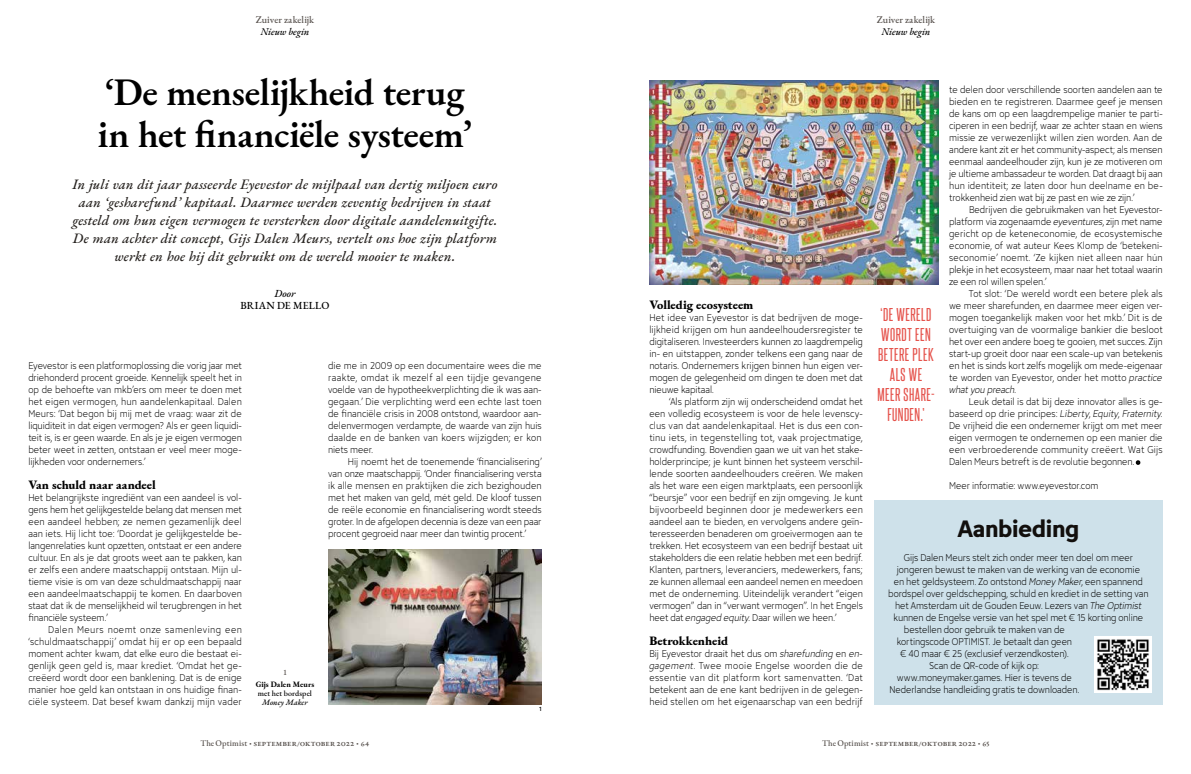
<style>
.page{position:relative;width:1191px;height:774px;background:#fff}
.page>*{position:absolute;margin:0;border:0;box-sizing:border-box;transform-origin:0 0}
.t1{font:600 38px/42px "EB Garamond";letter-spacing:-.015em;color:#000}
.t2{font:700 24px "Avancement 2020";letter-spacing:-.03em;color:#120f0d}
.t3{font:16px/20px "Steelfish Rg";letter-spacing:.03em;color:#e5534c;text-align:center}
.t4{font:italic 500 14px/18px "EB Garamond";letter-spacing:.01em;color:#26221f;text-align:center}
.t5{font:800 12.5px "EB Garamond";letter-spacing:-.005em;color:#000}
.t6{font:500 10.5px "EB Garamond";letter-spacing:.015em;color:#000}
.t7{font:italic 500 10.5px "EB Garamond";color:#000}
.t8{font:300 10px/12px "Avancement 2020";color:#000;text-align:justify}
.t9{font:500 10px "EB Garamond";color:#57514d}
.t10{font:italic 500 10px "EB Garamond";letter-spacing:-.005em;color:#000}
.t11{font:500 9px "EB Garamond";letter-spacing:.005em;color:#57514d}
.t12{font:700 8px "EB Garamond";letter-spacing:.01em;color:#000}
.t13{font:500 8px "EB Garamond";letter-spacing:.01em;color:#000}
.t14{font:italic 500 8px "EB Garamond";color:#000}
.t15{font:500 8px "EB Garamond";color:#57514d}
.t16{font:500 6px "Avancement 2020";color:#000}
.s1{font-style:italic}
.s2{font-size:8.5px}
.s3{font-size:6px}
</style>
<div class="page">
<img style="left:328px;top:549px;width:213px;height:156px">
<div style="left:874px;top:501px;width:288px;height:204px;background:#cee1ea"></div>
<img style="left:649px;top:80px;width:290px;height:205px">
<img style="left:1094px;top:636px;width:57px;height:57px">
<p class="t9" style="left:256px;top:13px;width:60px">Zuiver zakelijk</p>
<p class="t10" style="left:260px;top:25px;width:50px">Nieuw begin</p>
<h1 class="t1" style="left:98px;top:71px;width:376px">‘De menselijkheid terug in het financiële systeem’</h1>
<p class="t4" style="left:72px;top:175px;width:426px">In juli van dit jaar passeerde Eyevestor de mijlpaal van dertig miljoen euro aan ‘gesharefund’ kapitaal. Daarmee werden zeventig bedrijven in staat gesteld om hun eigen vermogen te versterken door digitale aandelenuitgifte.<br>De man achter dit concept, Gijs Dalen Meurs, vertelt ons hoe zijn platform werkt en hoe hij dit gebruikt om de wereld mooier te maken.</p>
<p class="t7" style="left:275px;top:286px;width:22px">Door</p>
<p class="t6" style="left:240px;top:298px;width:90px">BRIAN DE MELLO</p>
<p class="t8" style="left:28px;top:359px;width:215px">Eyevestor is een platformoplossing die vorig jaar met driehonderd procent groeide. Kennelijk speelt het in op de behoefte van mkb’ers om meer te doen met het eigen vermogen, hun aandelenkapitaal. Dalen Meurs: ‘Dat begon bij mij met de vraag: waar zit de liquiditeit in dat eigen vermogen? Als er geen liquidi&shy;teit is, is er geen waarde. En als je je eigen vermogen beter weet in zetten, ontstaan er veel meer moge&shy;lijkheden voor ondernemers.’</p>
<p class="t5" style="left:28px;top:476px;width:129px">Van schuld naar aandeel</p>
<p class="t8" style="left:28px;top:491px;width:215px">Het belangrijkste ingrediënt van een aandeel is vol&shy;gens hem het gelijkgestelde belang dat mensen met een aandeel hebben; ze nemen gezamenlijk deel aan iets. Hij licht toe: ‘Doordat je gelijkgestelde be&shy;langenrelaties kunt opzetten, ontstaat er een andere cultuur. En als je dat groots weet aan te pakken, kan er zelfs een andere maatschappij ontstaan. Mijn ul&shy;tieme visie is om van deze schuldmaatschappij naar een aandeelmaatschappij te komen. En daarboven staat dat ik de menselijkheid wil terugbrengen in het financiële systeem.’</p>
<p class="t8" style="left:28px;top:623px;width:215px;text-indent:20px">Dalen Meurs noemt onze samenleving een ‘schuldmaatschappij’ omdat hij er op een bepaald moment achter kwam, dat elke euro die bestaat ei&shy;genlijk geen geld is, maar krediet. ‘Omdat het ge&shy;creëerd wordt door een banklening. Dat is de enige manier hoe geld kan ontstaan in ons huidige finan&shy;ciële systeem. Dat besef kwam dankzij mijn vader</p>
<p class="t15" style="left:283px;top:667px;width:5px">1</p>
<p class="t12" style="left:256px;top:679px;width:60px">Gijs Dalen Meurs</p>
<p class="t13" style="left:258px;top:688px;width:56px">met het bordspel</p>
<p class="t14" style="left:262px;top:697px;width:47px">Money Maker</p>
<p class="t8" style="left:328px;top:359px;width:215px">die me in 2009 op een documentaire wees die me raakte, omdat ik mezelf al een tijdje gevangene voelde van de hypotheekverplichting die ik was aan&shy;gegaan.’ Die verplichting werd een echte last toen de financiële crisis in 2008 ontstond, waardoor aan&shy;delenvermogen verdampte, de waarde van zijn huis daalde en de banken van koers wijzigden; er kon niets meer.</p>
<p class="t8" style="left:328px;top:455px;width:215px;text-indent:20px">Hij noemt het de toenemende ‘financialisering’ van onze maatschappij. ‘Onder financialisering versta ik alle mensen en praktijken die zich bezighouden met het maken van geld, mét geld. De kloof tussen de reële economie en financialisering wordt steeds groter. In de afgelopen decennia is deze van een paar procent gegroeid naar meer dan twintig procent.’</p>
<p class="t16" style="left:539px;top:704px;width:4px">1</p>
<p class="t9" style="left:876px;top:13px;width:60px">Zuiver zakelijk</p>
<p class="t10" style="left:881px;top:25px;width:50px">Nieuw begin</p>
<p class="t5" style="left:649px;top:296px;width:105px">Volledig ecosysteem</p>
<p class="t8" style="left:649px;top:311px;width:215px">Het idee van Eyevestor is dat bedrijven de moge&shy;lijkheid krijgen om hun aandeelhoudersregister te digitaliseren. Investeerders kunnen zo laagdrempelig in- en uitstappen, zonder telkens een gang naar de notaris. Ondernemers krijgen binnen hun eigen ver&shy;mogen de gelegenheid om dingen te doen met dat nieuwe kapitaal.</p>
<p class="t8" style="left:649px;top:395px;width:215px;text-indent:20px">‘Als platform zijn wij onderscheidend omdat het een volledig ecosysteem is voor de hele levenscy&shy;clus van dat aandelenkapitaal. Het is dus een con&shy;tinu iets, in tegenstelling tot, vaak projectmatige, crowdfunding. Bovendien gaan we uit van het stake&shy;holderprincipe; je kunt binnen het systeem verschil&shy;lende soorten aandeelhouders creëren. We maken als het ware een eigen marktplaats, een persoonlijk “beursje” voor een bedrijf en zijn omgeving. Je kunt bijvoorbeeld beginnen door je medewerkers een aandeel aan te bieden, en vervolgens andere geïn&shy;teresseerden benaderen om groeivermogen aan te trekken. Het ecosysteem van een bedrijf bestaat uit stakeholders die een relatie hebben met een bedrijf.<br>Klanten, partners, leveranciers, medewerkers, fans; ze kunnen allemaal een aandeel nemen en meedoen met de onderneming. Uiteindelijk verandert “eigen vermogen” dan in “verwant vermogen”. In het Engels heet dat <span class="s1">engaged equity</span>. Daar willen we heen.’</p>
<p class="t5" style="left:649px;top:632px;width:80px">Betrokkenheid</p>
<p class="t8" style="left:649px;top:647px;width:215px">Bij Eyevestor draait het dus om <span class="s1">sharefunding</span> en <span class="s1">en&shy;gagement</span>. Twee mooie Engelse woorden die de essentie van dit platform kort samenvatten. ‘Dat betekent aan de ene kant bedrijven in de gelegen&shy;heid stellen om het eigenaarschap van een bedrijf</p>
<p class="t8" style="left:949px;top:83px;width:215px">te delen door verschillende soorten aandelen aan te bieden en te registreren. Daarmee geef je mensen de kans om op een laagdrempelige manier te parti&shy;ciperen in een bedrijf, waar ze achter staan en wiens missie ze verwezenlijkt willen zien worden. Aan de andere kant zit er het community-aspect; als mensen eenmaal aandeelhouder zijn, kun je ze motiveren om je ultieme ambassadeur te worden. Dat draagt bij aan hun identiteit; ze laten door hun deelname en be&shy;trokkenheid zien wat bij ze past en wie ze zijn.’</p>
<p class="t8" style="left:949px;top:203px;width:215px;text-indent:20px">Bedrijven die gebruikmaken van het Eyevestor&shy;platform via zogenaamde <span class="s1">eyeventures</span>, zijn met name gericht op de keteneconomie, de ecosystemische economie, of wat auteur Kees Klomp de ‘betekeni&shy;seconomie’ noemt. ‘Ze kijken niet alleen naar hún plekje in het ecosysteem, maar naar het totaal waarin ze een rol willen spelen.’</p>
<p class="t8" style="left:949px;top:287px;width:215px;text-indent:20px">Tot slot: ‘De wereld wordt een betere plek als we meer sharefunden, en daarmee meer eigen ver&shy;mogen toegankelijk maken voor het mkb.’ Dit is de overtuiging van de voormalige bankier die besloot het over een andere boeg te gooien, met succes. Zijn start-up groeit door naar een scale-up van betekenis en het is sinds kort zelfs mogelijk om mede-eigenaar te worden van Eyevestor, onder het motto <span class="s1">practice what you preach</span>.</p>
<p class="t8" style="left:949px;top:395px;width:215px;text-indent:20px">Leuk detail is dat bij deze innovator alles is ge&shy;baseerd op drie principes: <span class="s1">Liberty</span>, <span class="s1">Equity</span>, <span class="s1">Fraternity</span>.<br>De vrijheid die een ondernemer krijgt om met meer eigen vermogen te ondernemen op een manier die een verbroederende community creëert. Wat Gijs Dalen Meurs betreft is de revolutie begonnen. <sub>•</sub></p>
<p class="t8" style="left:949px;top:479px;width:151px">Meer informatie: www.eyevestor.com</p>
<h2 class="t2" style="left:957px;top:508px;width:123px">Aanbieding</h2>
<p class="t8" style="left:903px;top:551px;width:231px">Gijs Dalen Meurs stelt zich onder meer ten doel om meer</p>
<p class="t8" style="left:896px;top:563px;width:245px">jongeren bewust te maken van de werking van de economie</p>
<p class="t8" style="left:894px;top:575px;width:250px">en het geldsysteem. Zo ontstond <span class="s1">Money Maker</span>, een spannend</p>
<p class="t8" style="left:888px;top:587px;width:262px">bordspel over geldschepping, schuld en krediet in de setting van</p>
<p class="t8" style="left:895px;top:599px;width:248px">het Amsterdam uit de Gouden Eeuw. Lezers van <span class="s1">The Optimist</span></p>
<p class="t8" style="left:893px;top:611px;width:251px">kunnen de Engelse versie van het spel met € 15 korting online</p>
<p class="t8" style="left:904px;top:623px;width:162px">bestellen door gebruik te maken van de</p>
<p class="t8" style="left:896px;top:635px;width:177px">kortingscode OPTIMIST. Je betaalt dan geen</p>
<p class="t8" style="left:900px;top:647px;width:170px">€ 40 maar € 25 (exclusief verzendkosten).</p>
<p class="t8" style="left:929px;top:659px;width:111px">Scan de QR-code of kijk op:</p>
<p class="t8" style="left:897px;top:671px;width:176px">www.moneymaker.games. Hier is tevens de</p>
<p class="t8" style="left:889px;top:683px;width:191px">Nederlandse handleiding gratis te downloaden.</p>
<h3 class="t3" style="left:877px;top:303px;width:58px">‘DE WERELD<br>WORDT EEN<br>BETERE PLEK<br>ALS WE<br>MEER SHARE-<br>FUNDEN.’</h3>
<p class="t11" style="left:200px;top:737px;width:171px"><span class="s2">The Optimist</span> <span class="s3">•</span> september/oktober 2022 <span class="s3">•</span> 64</p>
<p class="t11" style="left:822px;top:737px;width:169px"><span class="s2">The Optimist</span> <span class="s3">•</span> september/oktober 2022 <span class="s3">•</span> 65</p>
</div>
